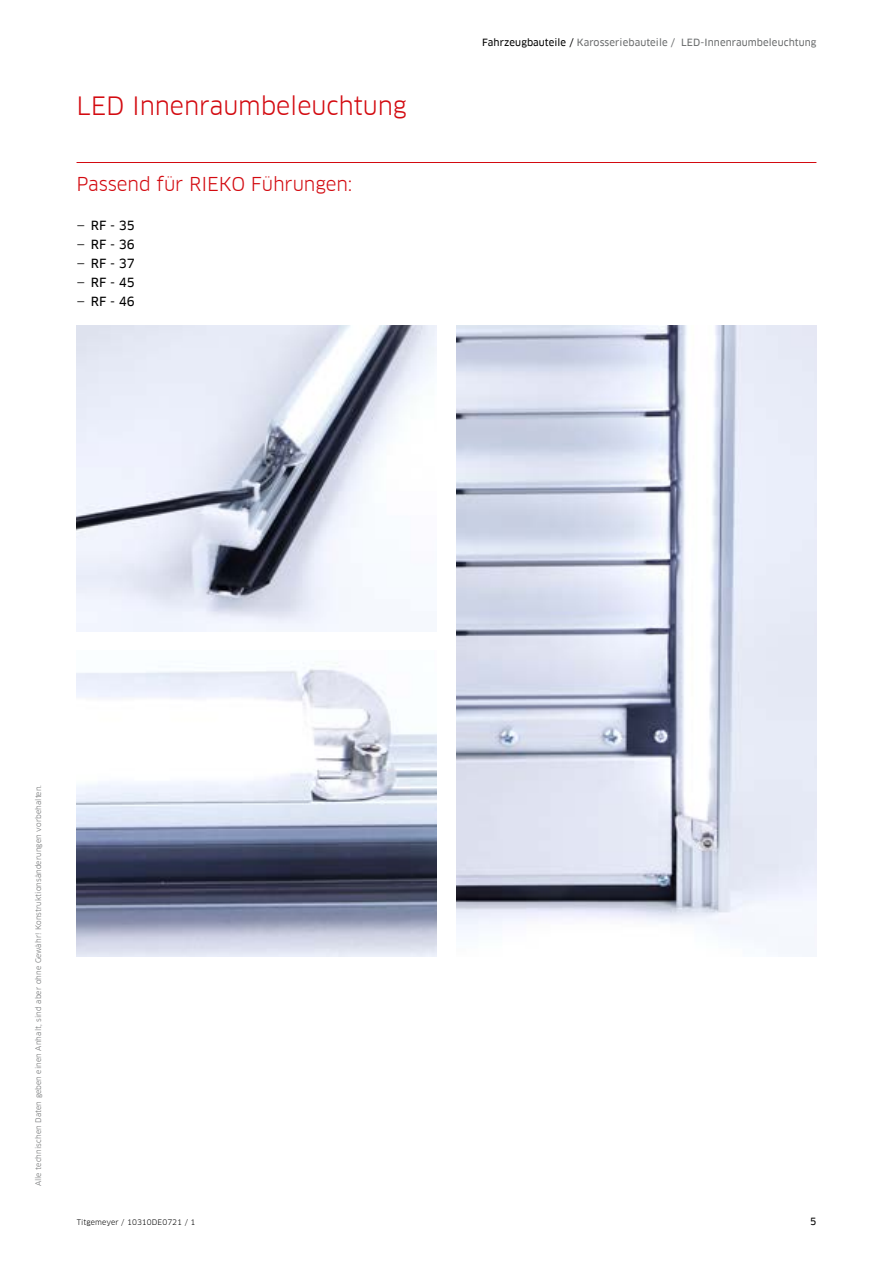
<style>
.page{position:relative;width:893px;height:1263px;background:#fff}
.page>*{position:absolute;margin:0;border:0;box-sizing:border-box;transform-origin:0 0}
.t1{font:24.75px "Clan Offc Pro";letter-spacing:-.005em;color:#d30a10}
.t2{font:18.75px "Clan Offc Pro";letter-spacing:-.005em;color:#d30a10}
.t3{font:12.3px "Clan Offc Pro News";color:#000}
.t4{font:9.75px "Clan Offc Pro News";letter-spacing:.01em;color:#6b6d6e}
.t5{font:9.75px "Clan Offc Pro News";color:#000}
.t6{font:7.5px "Clan Offc Pro";letter-spacing:.01em;color:#6b6d6e}
.t7{font:7.5px "Clan Offc Pro";letter-spacing:.01em;color:#000}
.s1{font-family:"Clan Offc Pro"}
.s2{color:#000}
</style>
<div class="page">
<hr style="left:77px;top:162px;width:739px;height:1px;background:#d30a10">
<img style="left:456px;top:325px;width:360px;height:632px">
<img style="left:77px;top:325px;width:360px;height:306px">
<img style="left:77px;top:663px;width:360px;height:294px">
<h1 class="t1" style="left:77px;top:91px;width:332px">LED Innenraumbeleuchtung</h1>
<h2 class="t2" style="left:77px;top:173px;width:277px">Passend für RIEKO Führungen:</h2>
<h3 class="t3" style="left:77px;top:218px;width:60px"><span class="s1">—</span> RF - 35</h3>
<h3 class="t3" style="left:77px;top:237px;width:60px"><span class="s1">—</span> RF - 36</h3>
<h3 class="t3" style="left:77px;top:256px;width:60px"><span class="s1">—</span> RF - 37</h3>
<h3 class="t3" style="left:77px;top:275px;width:60px"><span class="s1">—</span> RF - 45</h3>
<h3 class="t3" style="left:77px;top:294px;width:60px"><span class="s1">—</span> RF - 46</h3>
<h3 class="t4" style="left:482px;top:37px;width:336px"><span class="s2">Fahrzeugbauteile /</span> Karosseriebauteile / LED-Innenraumbeleuchtung</h3>
<p class="t6" style="left:34px;top:1186px;width:403px;rotate:-90deg">Alle technischen Daten geben einen Anhalt, sind aber ohne Gewähr! Konstruktionsänderungen vorbehalten.</p>
<p class="t7" style="left:77px;top:1217px;width:120px">Titgemeyer / 10310DE0721 / 1</p>
<h3 class="t5" style="left:810px;top:1215px;width:8px">5</h3>
</div>
